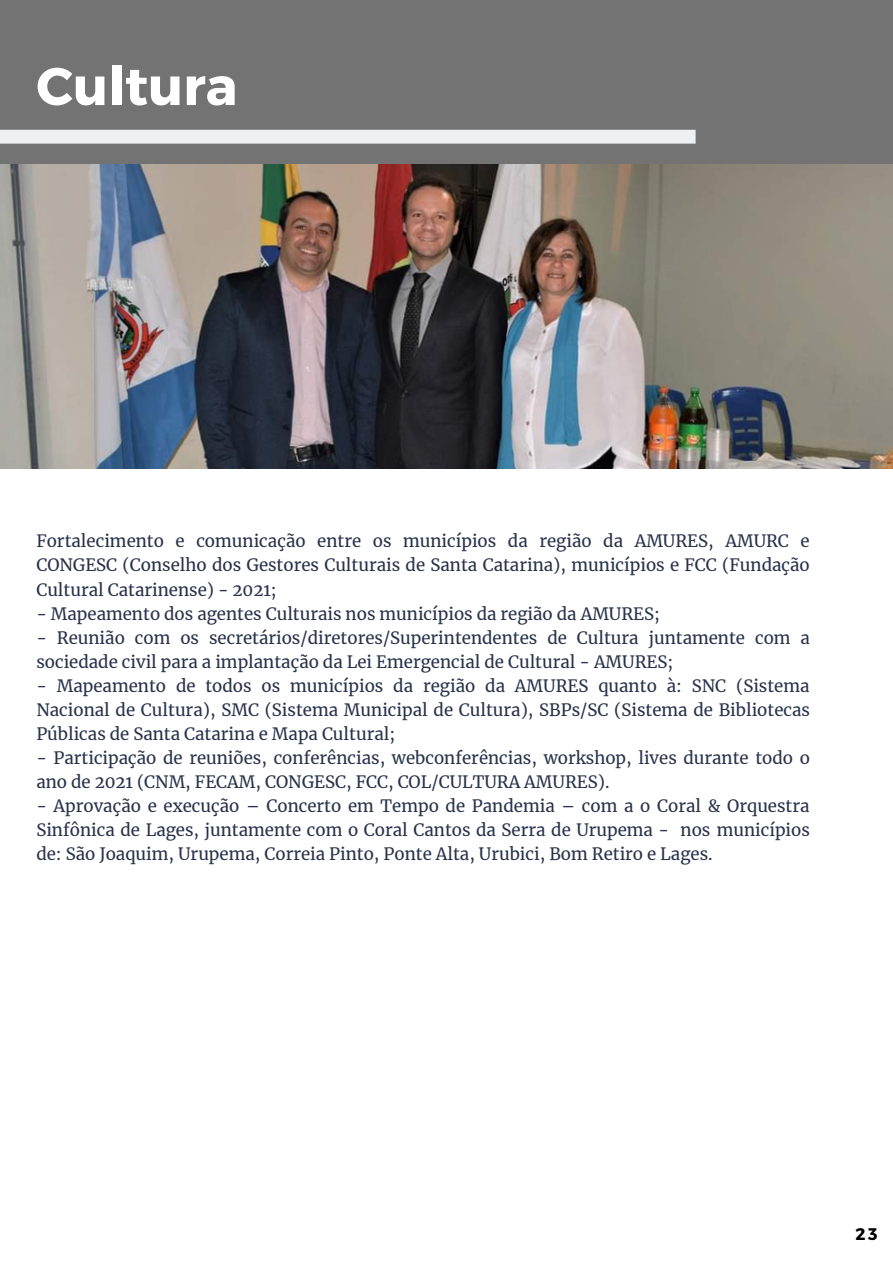
<style>
.page{position:relative;width:893px;height:1264px;background:#fff}
.page>*{position:absolute;margin:0;border:0;box-sizing:border-box;transform-origin:0 0}
.t1{font:700 52.95px "Montserrat";color:#fff}
.t2{font:16.8px/24px "Merriweather";color:#27324a;text-align:justify}
.t3{font:700 16.8px "Montserrat";color:#000}
</style>
<div class="page">
<div style="left:0;top:0;width:892px;height:192px;background:#737373"></div>
<svg style="left:0;top:130px;width:695px;height:14px;background:#ebecee"></svg>
<img style="left:0;top:164px;width:892px;height:305px">
<h1 class="t1" style="left:36px;top:52px;width:203px">Cultura</h1>
<p class="t2" style="left:36px;top:529px;width:775px">Fortalecimento e comunicação entre os municípios da região da AMURES, AMURC e CONGESC (Conselho dos Gestores Culturais de Santa Catarina), municípios e FCC (Fundação Cultural Catarinense) - 2021;</p>
<p class="t2" style="left:36px;top:601px;width:625px">- Mapeamento dos agentes Culturais nos municípios da região da AMURES;</p>
<p class="t2" style="left:36px;top:625px;width:775px">- Reunião com os secretários/diretores/Superintendentes de Cultura juntamente com a sociedade civil para a implantação da Lei Emergencial de Cultural - AMURES;</p>
<p class="t2" style="left:36px;top:673px;width:775px">- Mapeamento de todos os municípios da região da AMURES quanto à: SNC (Sistema Nacional de Cultura), SMC (Sistema Municipal de Cultura), SBPs/SC (Sistema de Bibliotecas Públicas de Santa Catarina e Mapa Cultural;</p>
<p class="t2" style="left:36px;top:745px;width:775px">- Participação de reuniões, conferências, webconferências, workshop, lives durante todo o ano de 2021 (CNM, FECAM, CONGESC, FCC, COL/CULTURA AMURES).</p>
<p class="t2" style="left:36px;top:793px;width:775px">- Aprovação e execução – Concerto em Tempo de Pandemia – com a o Coral &amp; Orquestra Sinfônica de Lages, juntamente com o Coral Cantos da Serra de Urupema - nos municípios de: São Joaquim, Urupema, Correia Pinto, Ponte Alta, Urubici, Bom Retiro e Lages.</p>
<p class="t3" style="left:855px;top:1223px;width:23px">23</p>
</div>
